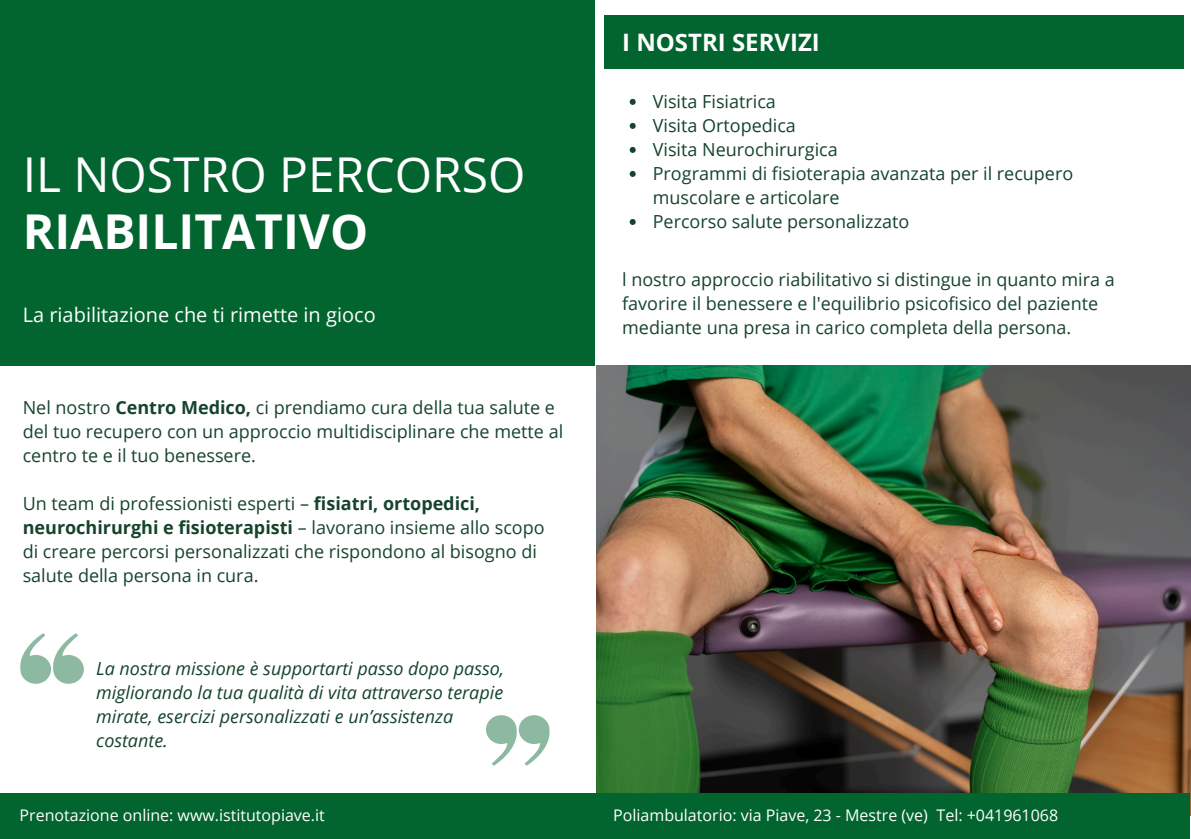
<style>
.page{position:relative;width:1191px;height:839px;background:#fff}
.page>*{position:absolute;margin:0;border:0;box-sizing:border-box;transform-origin:0 0}
.t1{font:48px/57px "Open Sans";color:#fff}
.t2{font:700 24px "Open Sans";color:#fff}
.t3{font:20px "Open Sans";color:#fff}
.t4{font:18px/24px "Open Sans";color:#15442b}
.t5{font:italic 18px/24px "Open Sans";color:#15442b}
.t6{font:16px "Open Sans";color:#fff}
.s1{font-weight:700}
</style>
<div class="page">
<div style="left:0;top:0;width:595px;height:365px;background:#02642e"></div>
<img style="left:597px;top:365px;width:594px;height:450px">
<div style="left:0;top:793px;width:1190px;height:45px;background:#02642e"></div>
<svg style="left:486px;top:715px;width:64px;height:50px"></svg>
<svg style="left:20px;top:633px;width:64px;height:50px"></svg>
<svg style="left:630px;top:99px;width:6px;height:6px"></svg>
<svg style="left:630px;top:123px;width:6px;height:6px"></svg>
<svg style="left:630px;top:147px;width:6px;height:6px"></svg>
<svg style="left:630px;top:171px;width:6px;height:6px"></svg>
<svg style="left:630px;top:219px;width:6px;height:6px"></svg>
<div style="left:605px;top:16px;width:579px;height:53px;background:#02642e"></div>
<h3 class="t1" style="left:23px;top:145px;width:504px">IL NOSTRO PERCORSO<br><span class="s1">RIABILITATIVO</span></h3>
<p class="t3" style="left:23px;top:300px;width:355px">La riabilitazione che ti rimette in gioco</p>
<h2 class="t4" style="left:23px;top:395px;width:542px">Nel nostro <span class="s1">Centro Medico,</span> ci prendiamo cura della tua salute e del tuo recupero con un approccio multidisciplinare che mette al centro te e il tuo benessere.</h2>
<p class="t4" style="left:23px;top:491px;width:524px">Un team di professionisti esperti – <span class="s1">fisiatri, ortopedici, neurochirurghi e fisioterapisti</span> – lavorano insieme allo scopo di creare percorsi personalizzati che rispondono al bisogno di salute della persona in cura.</p>
<p class="t5" style="left:96px;top:655px;width:409px">La nostra missione è supportarti passo dopo passo, migliorando la tua qualità di vita attraverso terapie mirate, esercizi personalizzati e un’assistenza costante.</p>
<p class="t2" style="left:622px;top:26px;width:199px">I NOSTRI SERVIZI</p>
<p class="t4" style="left:653px;top:89px;width:125px">Visita Fisiatrica</p>
<p class="t4" style="left:653px;top:113px;width:145px">Visita Ortopedica</p>
<p class="t4" style="left:653px;top:137px;width:187px">Visita Neurochirurgica</p>
<h3 class="t4" style="left:653px;top:161px;width:422px">Programmi di fisioterapia avanzata per il recupero muscolare e articolare</h3>
<p class="t4" style="left:653px;top:209px;width:258px">Percorso salute personalizzato</p>
<h4 class="t4" style="left:622px;top:267px;width:494px">l nostro approccio riabilitativo si distingue in quanto mira a favorire il benessere e l'equilibrio psicofisico del paziente mediante una presa in carico completa della persona.</h4>
<h4 class="t6" style="left:20px;top:804px;width:307px">Prenotazione online: www.istitutopiave.it</h4>
<h4 class="t6" style="left:613px;top:804px;width:446px">Poliambulatorio: via Piave, 23 - Mestre (ve) Tel: +041961068</h4>
</div>
